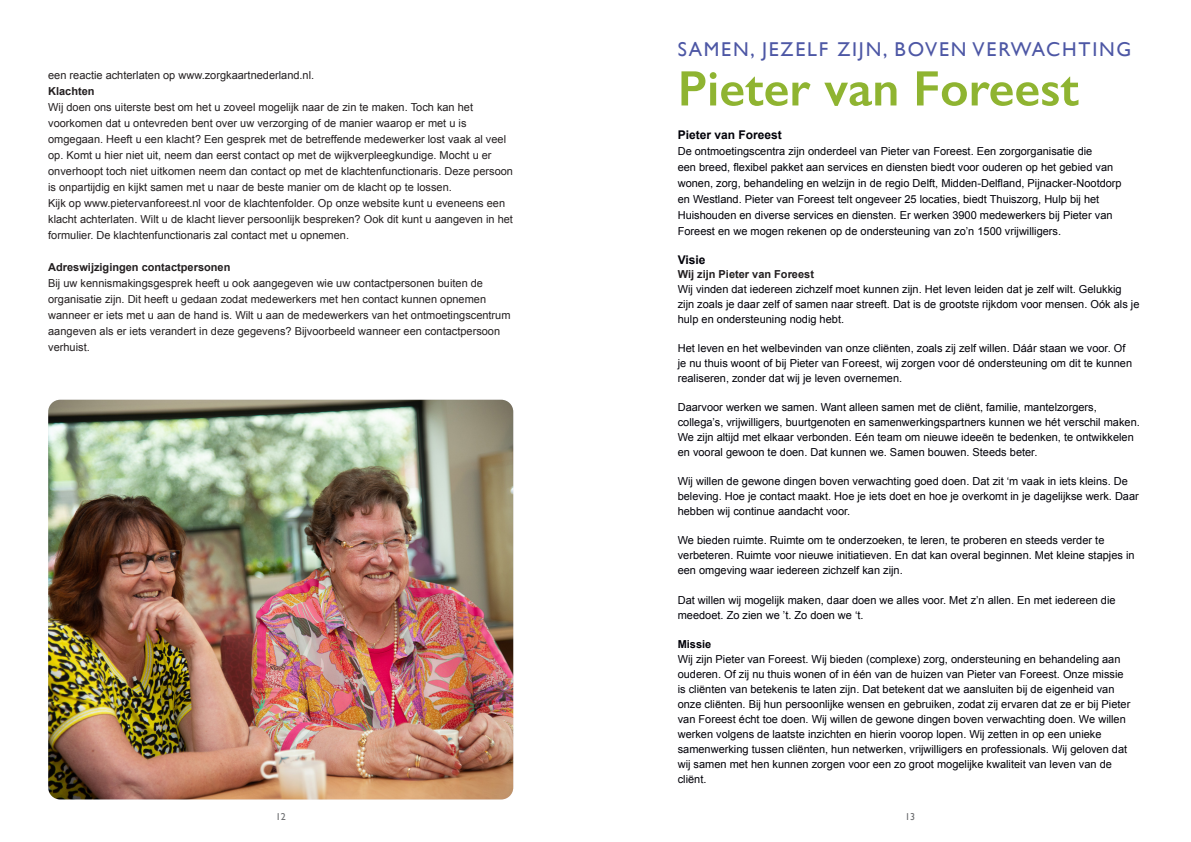
<style>
.page{position:relative;width:1191px;height:842px;background:#fff}
.page>*{position:absolute;margin:0;border:0;box-sizing:border-box;transform-origin:0 0}
.Kop_3{font:600 50px "Gill Sans";color:#8fb431}
.Kop_3-2{font:20px "Gill Sans";letter-spacing:.09em;color:#4d57a5}
.kop_2{font:700 12px "Arial";color:#000008}
.body{font:11px/15px "Arial";color:#000008}
.body-2{font:11px/16px "Arial";color:#231f20}
.body-3{font:700 11px "Arial";color:#231f20}
.Kop_3-3{font:700 11px "Arial";color:#231f20}
.Kop_3-4{font:700 11px "Arial";color:#000008}
.t1{font:10px "Gill Sans";color:#6c6d70}
</style>
<div class="page">
<img style="left:48px;top:400px;width:465px;height:399px">
<p class="body-2" style="left:48px;top:67px;width:267px">een reactie achterlaten op www.zorgkaartnederland.nl.</p>
<p class="body-3" style="left:48px;top:84px;width:48px">Klachten</p>
<p class="body-2" style="left:48px;top:99px;width:466px">Wij doen ons uiterste best om het u zoveel mogelijk naar de zin te maken. Toch kan het voorkomen dat u ontevreden bent over uw verzorging of de manier waarop er met u is omgegaan. Heeft u een klacht? Een gesprek met de betreffende medewerker lost vaak al veel op. Komt u hier niet uit, neem dan eerst contact op met de wijkverpleegkundige. Mocht u er onverhoopt toch niet uitkomen neem dan contact op met de klachtenfunctionaris. Deze persoon is onpartijdig en kijkt samen met u naar de beste manier om de klacht op te lossen.</p>
<p class="body-2" style="left:48px;top:195px;width:466px">Kijk op www.pietervanforeest.nl voor de klachtenfolder. Op onze website kunt u eveneens een klacht achterlaten. Wilt u de klacht liever persoonlijk bespreken? Ook dit kunt u aangeven in het formulier. De klachtenfunctionaris zal contact met u opnemen.</p>
<p class="body-3" style="left:48px;top:260px;width:184px">Adreswijzigingen contactpersonen</p>
<p class="body-2" style="left:48px;top:275px;width:464px">Bij uw kennismakingsgesprek heeft u ook aangegeven wie uw contactpersonen buiten de organisatie zijn. Dit heeft u gedaan zodat medewerkers met hen contact kunnen opnemen wanneer er iets met u aan de hand is. Wilt u aan de medewerkers van het ontmoetingscentrum aangeven als er iets verandert in deze gegevens? Bijvoorbeeld wanneer een contactpersoon verhuist.</p>
<p class="Kop_3-2" style="left:677px;top:38px;width:455px">SAMEN, JEZELF ZIJN, BOVEN VERWACHTING</p>
<p class="Kop_3" style="left:677px;top:58px;width:403px">Pieter van Foreest</p>
<p class="kop_2" style="left:677px;top:127px;width:106px">Pieter van Foreest</p>
<p class="body" style="left:677px;top:143px;width:445px;line-height:16px">De ontmoetingscentra zijn onderdeel van Pieter van Foreest. Een zorgorganisatie die<br>een breed, flexibel pakket aan services en diensten biedt voor ouderen op het gebied van wonen, zorg, behandeling en welzijn in de regio Delft, Midden-Delfland, Pijnacker-Nootdorp en Westland. Pieter van Foreest telt ongeveer 25 locaties, biedt Thuiszorg, Hulp bij het Huishouden en diverse services en diensten. Er werken 3900 medewerkers bij Pieter van Foreest en we mogen rekenen op de ondersteuning van zo’n 1500 vrijwilligers.</p>
<p class="kop_2" style="left:677px;top:251px;width:29px">Visie</p>
<p class="Kop_3-3" style="left:677px;top:266px;width:138px">Wij zijn Pieter van Foreest</p>
<p class="body" style="left:677px;top:281px;width:463px">Wij vinden dat iedereen zichzelf moet kunnen zijn. Het leven leiden dat je zelf wilt. Gelukkig zijn zoals je daar zelf of samen naar streeft. Dat is de grootste rijkdom voor mensen. Oók als je hulp en ondersteuning nodig hebt.</p>
<p class="body" style="left:677px;top:340px;width:456px">Het leven en het welbevinden van onze cliënten, zoals zij zelf willen. Dáár staan we voor. Of je nu thuis woont of bij Pieter van Foreest, wij zorgen voor dé ondersteuning om dit te kunnen realiseren, zonder dat wij je leven overnemen.</p>
<p class="body" style="left:677px;top:399px;width:463px">Daarvoor werken we samen. Want alleen samen met de cliënt, familie, mantelzorgers, collega’s, vrijwilligers, buurtgenoten en samenwerkingspartners kunnen we hét verschil maken.<br>We zijn altijd met elkaar verbonden. Eén team om nieuwe ideeën te bedenken, te ontwikkelen en vooral gewoon te doen. Dat kunnen we. Samen bouwen. Steeds beter.</p>
<p class="body" style="left:677px;top:473px;width:462px">Wij willen de gewone dingen boven verwachting goed doen. Dat zit ‘m vaak in iets kleins. De beleving. Hoe je contact maakt. Hoe je iets doet en hoe je overkomt in je dagelijkse werk. Daar hebben wij continue aandacht voor.</p>
<p class="body" style="left:677px;top:532px;width:458px">We bieden ruimte. Ruimte om te onderzoeken, te leren, te proberen en steeds verder te verbeteren. Ruimte voor nieuwe initiatieven. En dat kan overal beginnen. Met kleine stapjes in een omgeving waar iedereen zichzelf kan zijn.</p>
<p class="body" style="left:677px;top:592px;width:439px">Dat willen wij mogelijk maken, daar doen we alles voor. Met z’n allen. En met iedereen die meedoet. Zo zien we ’t. Zo doen we ‘t.</p>
<p class="Kop_3-4" style="left:677px;top:636px;width:35px">Missie</p>
<p class="body" style="left:677px;top:651px;width:454px">Wij zijn Pieter van Foreest. Wij bieden (complexe) zorg, ondersteuning en behandeling aan ouderen. Of zij nu thuis wonen of in één van de huizen van Pieter van Foreest. Onze missie is cliënten van betekenis te laten zijn. Dat betekent dat we aansluiten bij de eigenheid van onze cliënten. Bij hun persoonlijke wensen en gebruiken, zodat zij ervaren dat ze er bij Pieter van Foreest écht toe doen. Wij willen de gewone dingen boven verwachting doen. We willen werken volgens de laatste inzichten en hierin voorop lopen. Wij zetten in op een unieke samenwerking tussen cliënten, hun netwerken, vrijwilligers en professionals. Wij geloven dat wij samen met hen kunnen zorgen voor een zo groot mogelijke kwaliteit van leven van de cliënt.</p>
<p class="t1" style="left:276px;top:810px;width:11px">12</p>
<p class="t1" style="left:905px;top:810px;width:11px">13</p>
</div>
